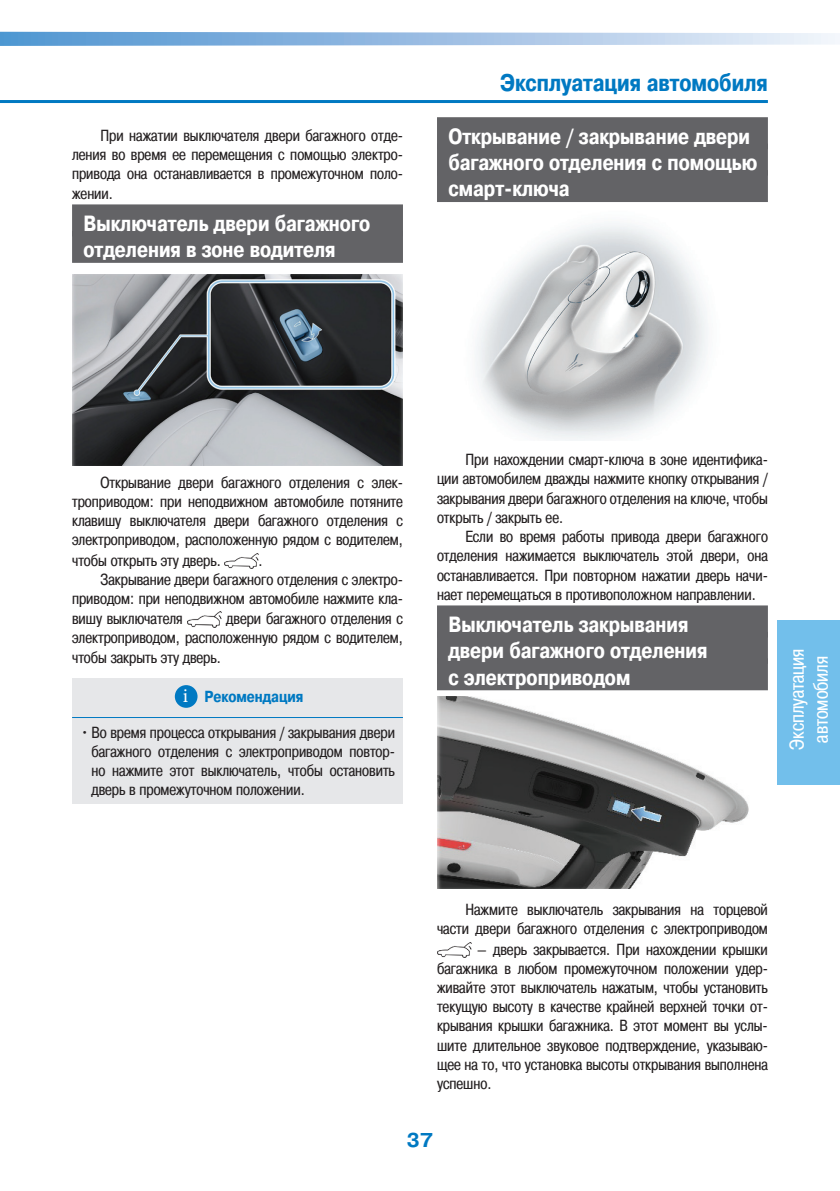
<style>
.page{position:relative;width:840px;height:1191px;background:#fff}
.page>*{position:absolute;margin:0;border:0;box-sizing:border-box;transform-origin:0 0}
.t1{font:700 24px "Pragmatica Cond C";color:#0079c2}
.t2{font:700 22px/26.4px "Pragmatica Cond C";color:#fff}
.t3{font:20px/24px "Pragmatica Cond C";color:#fff;text-align:center}
.t4{font:700 20px "Pragmatica C";color:#0079c2}
.t5{font:16px/19.2px "Pragmatica Cond C";color:#231f20;text-align:justify}
.t6{font:700 16px "Pragmatica Cond C";color:#0079c2}
.s1{font-family:"Minion Pro";font-weight:400;font-size:20px;color:#fff}
</style>
<div class="page">
<svg style="left:0;top:31px;width:839px;height:15px;background:#a7c7e7"></svg>
<hr style="left:0;top:100px;width:767px;height:3px;background:#0079c2">
<div style="left:777px;top:620px;width:62px;height:164px;background:#72bfeb"></div>
<div style="left:72px;top:204px;width:331px;height:32px;background:#636366"></div>
<div style="left:72px;top:231px;width:331px;height:32px;background:#636366"></div>
<img style="left:224px;top:553px;width:34px;height:15px">
<img style="left:187px;top:612px;width:34px;height:15px">
<div style="left:437px;top:117px;width:330px;height:32px;background:#636366"></div>
<div style="left:437px;top:144px;width:330px;height:32px;background:#636366"></div>
<div style="left:437px;top:170px;width:330px;height:32px;background:#636366"></div>
<div style="left:437px;top:605px;width:330px;height:32px;background:#636366"></div>
<div style="left:437px;top:632px;width:330px;height:32px;background:#636366"></div>
<div style="left:437px;top:658px;width:330px;height:32px;background:#636366"></div>
<img style="left:437px;top:942px;width:34px;height:15px">
<img style="left:72px;top:274px;width:330px;height:192px">
<div style="left:72px;top:678px;width:331px;height:125px;background:#e6e7e9"></div>
<hr style="left:72px;top:717px;width:331px;height:1px;background:#0079c2">
<div style="left:175px;top:685px;width:22px;height:23px;background:#0079c2;border-radius:50%"></div>
<img style="left:475px;top:223px;width:233px;height:217px">
<img style="left:437px;top:696px;width:312px;height:192px">
<p class="t5" style="left:72px;top:126px;width:332px;text-indent:28px">При нажатии выключателя двери багажного отде&shy;ления во время ее перемещения с помощью электро&shy;привода она останавливается в промежуточном поло&shy;жении.</p>
<h2 class="t2" style="left:83px;top:210px;width:288px">Выключатель двери багажного отделения в зоне водителя</h2>
<h1 class="t1" style="left:500px;top:69px;width:269px">Эксплуатация автомобиля</h1>
<h2 class="t2" style="left:448px;top:123px;width:310px">Открывание / закрывание двери багажного отделения с помощью смарт-ключа</h2>
<p class="t5" style="left:72px;top:472px;width:332px;text-indent:28px">Открывание двери багажного отделения с элек&shy;троприводом: при неподвижном автомобиле потяните клавишу выключателя двери багажного отделения с электроприводом, расположенную рядом с водителем, чтобы открыть эту дверь.</p>
<p class="t5" style="left:258px;top:550px;width:6px">.</p>
<p class="t5" style="left:100px;top:569px;width:304px">Закрывание двери багажного отделения с электро-</p>
<p class="t5" style="left:72px;top:589px;width:332px">приводом: при неподвижном автомобиле нажмите кла-</p>
<p class="t5" style="left:72px;top:609px;width:112px">вишу выключателя</p>
<p class="t5" style="left:72px;top:609px;width:332px;text-indent:154px">двери багажного отделения с электроприводом, расположенную рядом с водителем, чтобы закрыть эту дверь.</p>
<p class="t6" style="left:183px;top:687px;width:122px"><span class="s1">i</span> Рекомендация</p>
<p class="t5" style="left:91px;top:722px;width:305px;text-indent:-11px">•Во время процесса открывания / закрывания двери багажного отделения с электроприводом повтор&shy;но нажмите этот выключатель, чтобы остановить дверь в промежуточном положении.</p>
<p class="t5" style="left:437px;top:450px;width:332px;text-indent:28px">При нахождении смарт-ключа в зоне идентифика&shy;ции автомобилем дважды нажмите кнопку открывания / закрывания двери багажного отделения на ключе, чтобы открыть / закрыть ее.</p>
<p class="t5" style="left:437px;top:527px;width:332px;text-indent:28px">Если во время работы привода двери багажного отделения нажимается выключатель этой двери, она останавливается. При повторном нажатии дверь начи&shy;нает перемещаться в противоположном направлении.</p>
<h2 class="t2" style="left:448px;top:611px;width:261px">Выключатель закрывания двери багажного отделения с электроприводом</h2>
<p class="t3" style="left:784px;top:749px;width:102px;rotate:-90deg">Эксплуатация автомобиля</p>
<p class="t5" style="left:437px;top:900px;width:332px;text-align:right">Нажмите выключатель закрывания на торцевой части двери багажного отделения с электроприводом</p>
<p class="t5" style="left:437px;top:939px;width:332px;text-indent:40px">— дверь закрывается. При нахождении крышки багажника в любом промежуточном положении удер&shy;живайте этот выключатель нажатым, чтобы установить текущую высоту в качестве крайней верхней точки от&shy;крывания крышки багажника. В этот момент вы услы&shy;шите длительное звуковое подтверждение, указываю&shy;щее на то, что установка высоты открывания выполнена успешно.</p>
<p class="t4" style="left:407px;top:1128px;width:27px">37</p>
</div>
